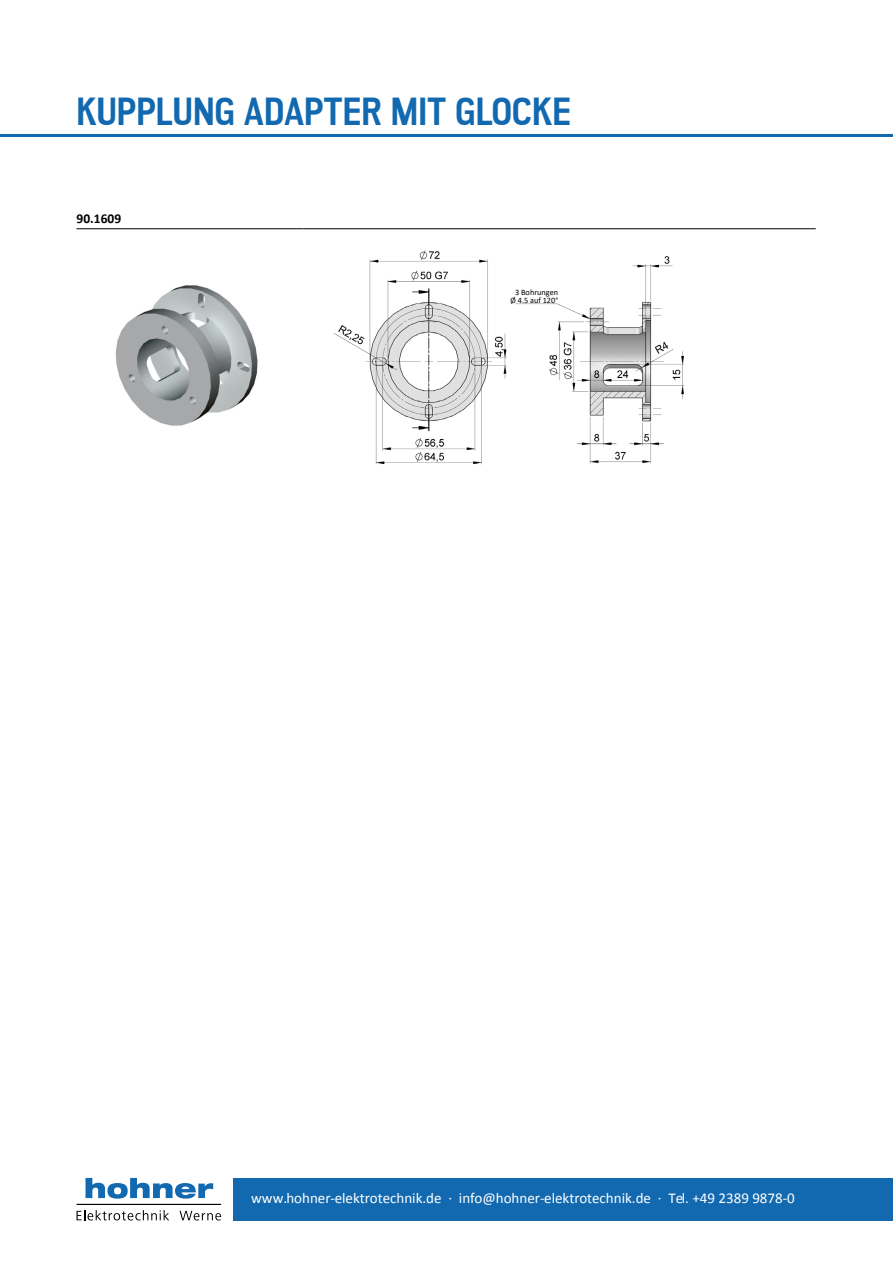
<style>
.page{position:relative;width:893px;height:1263px;background:#fff}
.page>*{position:absolute;margin:0;border:0;box-sizing:border-box;transform-origin:0 0}
.t1{font:700 39px "Akazan";color:#1269b0}
.t2{font:15px "Calibri";color:#fff}
.t3{font:700 13.5px "Calibri";color:#000}
.t4{font:8.25px/8.2px "Calibri";color:#000;text-align:center}
</style>
<div class="page">
<hr style="left:0;top:134px;width:893px;height:2px;background:#1269b0">
<hr style="left:77px;top:228px;width:226px;height:1px;background:#000">
<hr style="left:303px;top:228px;width:513px;height:1px;background:#000">
<img style="left:115px;top:285px;width:143px;height:141px">
<img style="left:333px;top:250px;width:352px;height:215px">
<div style="left:234px;top:1178px;width:659px;height:42px;background:#1269b0"></div>
<svg style="left:86px;top:1178px;width:127px;height:20px"></svg>
<svg style="left:77px;top:1210px;width:92px;height:10px"></svg>
<svg style="left:180px;top:1211px;width:41px;height:9px"></svg>
<hr style="left:77px;top:1204px;width:144px;height:1px;background:#000">
<h1 class="t1" style="left:77px;top:90px;width:496px">KUPPLUNG ADAPTER MIT GLOCKE</h1>
<p class="t3" style="left:77px;top:209px;width:46px">90.1609</p>
<p class="t4" style="left:510px;top:287px;width:49px">3 Bohrungen<br>Ø 4.5 auf 120°</p>
<p class="t2" style="left:251px;top:1187px;width:545px">www.hohner-elektrotechnik.de · info@hohner-elektrotechnik.de · Tel. +49 2389 9878-0</p>
</div>
